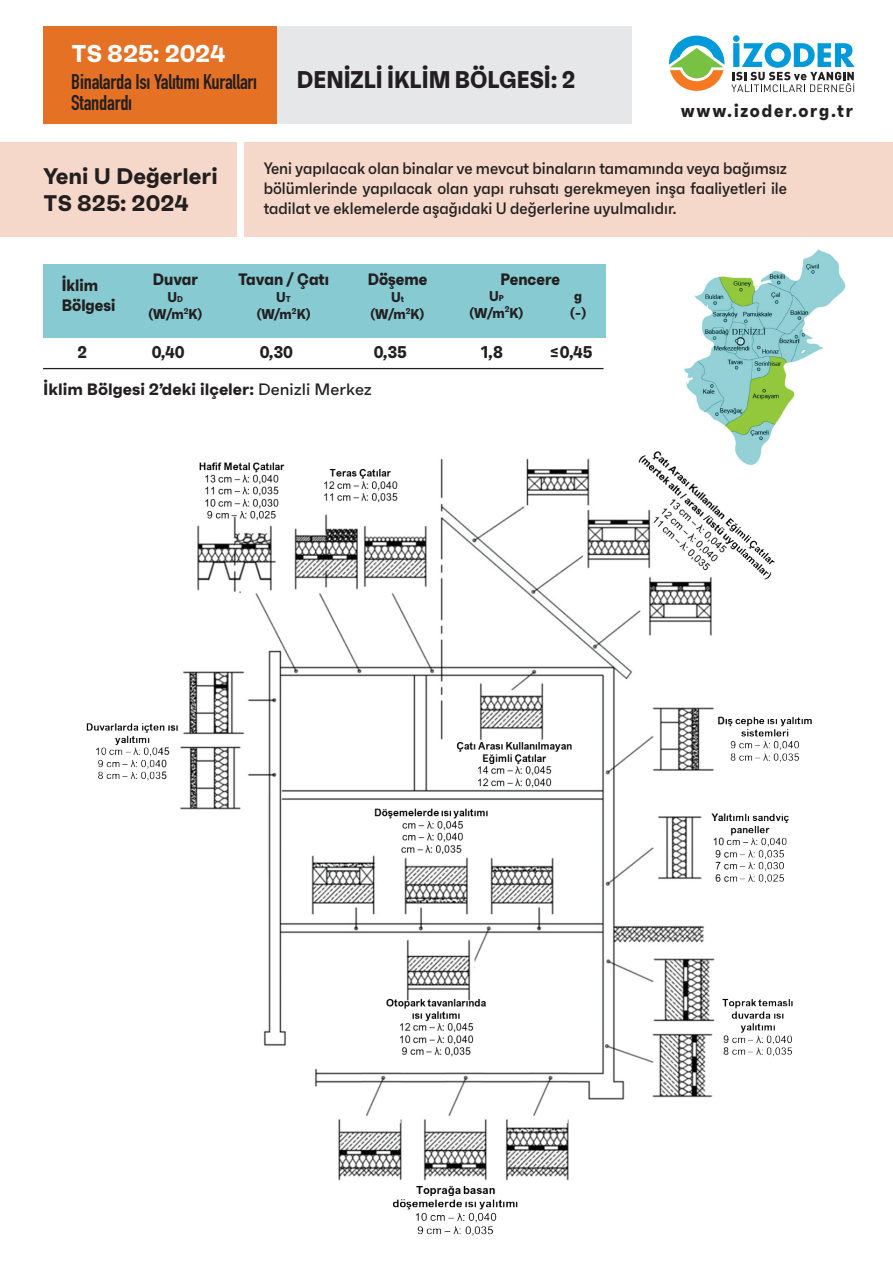
<style>
.page{position:relative;width:893px;height:1263px;background:#fff}
.page>*{position:absolute;margin:0;border:0;box-sizing:border-box;transform-origin:0 0}
.t1{font:700 24.3px "Faktum";color:#fff}
.t2{font:700 24.15px "Faktum Con";color:#231f20}
.t3{font:700 22.5px/27px "Faktum";color:#231f20}
.t4{font:700 21px/21px "DIN Condensed";letter-spacing:-.01em;color:#231f20}
.t5{font:700 18px "Faktum Con";letter-spacing:.1em;color:#231f20}
.t6{font:700 16.95px "Faktum Con";color:#231f20}
.t7{font:500 16.5px/19.8px "Faktum Con";color:#231f20;text-align:justify}
.t8{font:700 16.5px/19.8px "Faktum Con";color:#231f20}
.t9{font:700 16.5px "Faktum";color:#231f20}
.t10{font:700 14.1px/17px "Faktum Con";color:#231f20;text-align:center}
.s1{font-size:8.55px}
.s2{font-weight:500}
</style>
<div class="page">
<div style="left:43px;top:264px;width:562px;height:73px;background:#87cad1"></div>
<div style="left:0;top:142px;width:237px;height:94px;background:#f5d8c9"></div>
<div style="left:244px;top:142px;width:649px;height:95px;background:#f5d8c9"></div>
<div style="left:43px;top:26px;width:588px;height:98px;background:#e6e7e9"></div>
<div style="left:43px;top:26px;width:234px;height:98px;background:#e57125"></div>
<hr style="left:43px;top:368px;width:560px;height:1px;background:#231f20">
<img style="left:684px;top:249px;width:162px;height:184px">
<svg style="left:669px;top:35px;width:56px;height:56px"></svg>
<svg style="left:731px;top:35px;width:124px;height:57px"></svg>
<img style="left:86px;top:433px;width:726px;height:803px">
<h1 class="t1" style="left:71px;top:38px;width:156px">TS 825: 2024</h1>
<p class="t4" style="left:71px;top:71px;width:187px">Binalarda Isı Yalıtımı Kuralları<br>Standardı</p>
<h2 class="t2" style="left:297px;top:64px;width:280px">DENİZLİ İKLİM BÖLGESİ: 2</h2>
<p class="t5" style="left:681px;top:99px;width:174px">www.izoder.org.tr</p>
<h3 class="t3" style="left:43px;top:162px;width:176px">Yeni U Değerleri<br>TS 825: 2024</h3>
<p class="t7" style="left:264px;top:158px;width:525px">Yeni yapılacak olan binalar ve mevcut binaların tamamında veya bağımsız bölümlerinde yapılacak olan yapı ruhsatı gerekmeyen inşa faaliyetleri ile tadilat ve eklemelerde aşağıdaki U değerlerine uyulmalıdır.</p>
<p class="t8" style="left:62px;top:275px;width:55px">İklim<br>Bölgesi</p>
<p class="t8" style="left:153px;top:269px;width:47px">Duvar</p>
<p class="t10" style="left:148px;top:289px;width:56px">U<span class="s1">D </span>(W/m<sup>2</sup>K)</p>
<p class="t8" style="left:238px;top:269px;width:93px">Tavan / Çatı</p>
<p class="t10" style="left:256px;top:289px;width:56px">U<span class="s1">T </span>(W/m<sup>2</sup>K)</p>
<p class="t8" style="left:368px;top:269px;width:61px">Döşeme</p>
<p class="t10" style="left:370px;top:289px;width:56px">U<span class="s1">t </span>(W/m<sup>2</sup>K)</p>
<p class="t8" style="left:500px;top:269px;width:61px">Pencere</p>
<p class="t10" style="left:469px;top:287px;width:56px">U<span class="s1">P </span>(W/m<sup>2</sup>K)</p>
<p class="t10" style="left:570px;top:287px;width:18px">g (-)</p>
<p class="t6" style="left:77px;top:341px;width:11px">2</p>
<p class="t6" style="left:152px;top:341px;width:34px">0,40</p>
<p class="t6" style="left:260px;top:341px;width:35px">0,30</p>
<p class="t6" style="left:374px;top:341px;width:34px">0,35</p>
<p class="t6" style="left:481px;top:341px;width:23px">1,8</p>
<p class="t6" style="left:550px;top:341px;width:44px">≤0,45</p>
<p class="t9" style="left:43px;top:379px;width:330px">İklim Bölgesi 2’deki ilçeler: <span class="s2">Denizli Merkez</span></p>
</div>
